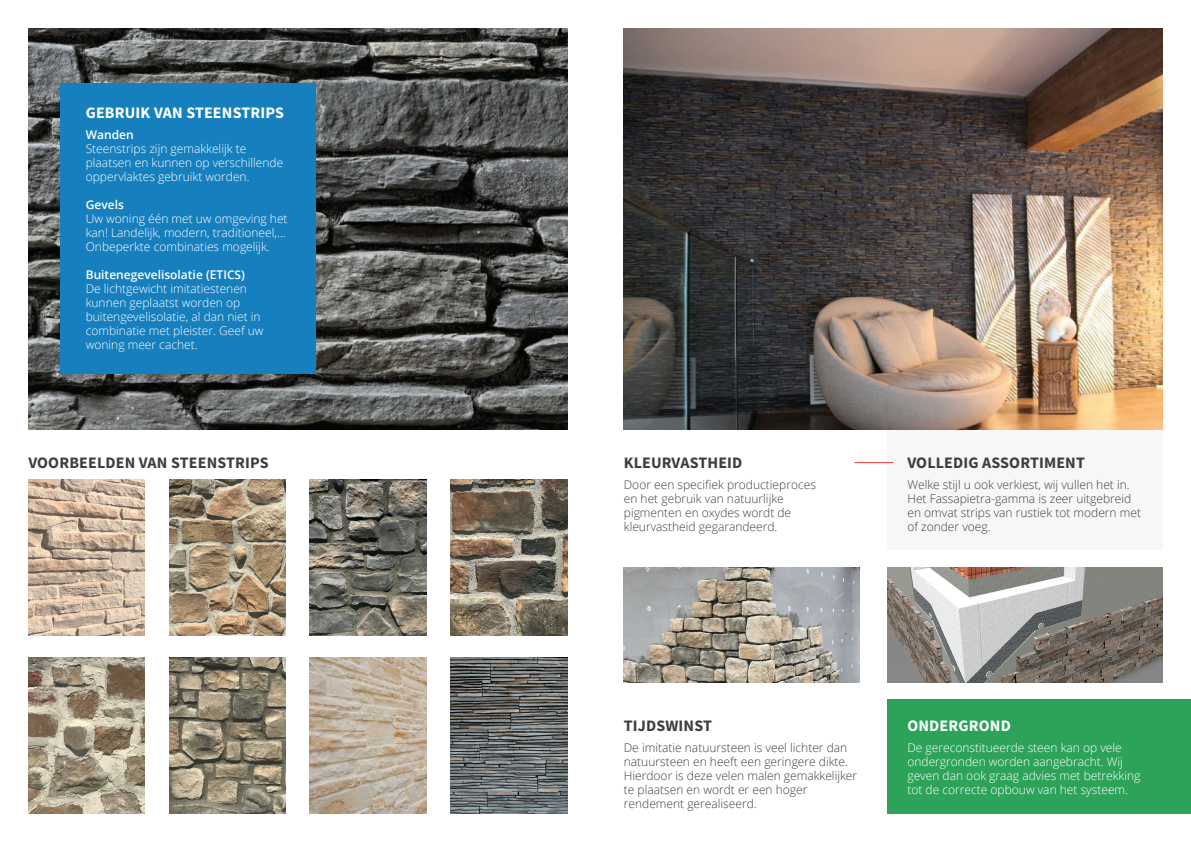
<style>
.page{position:relative;width:1191px;height:842px;background:#fff}
.page>*{position:absolute;margin:0;border:0;box-sizing:border-box;transform-origin:0 0}
.t1{font:700 16px "Source Sans Pro";letter-spacing:.01em;color:#3e3e3f}
.t2{font:700 16px "Source Sans Pro";letter-spacing:.01em;color:#fff}
.t3{font:300 12px/14px "Open Sans";color:#fff}
.t4{font:300 12px/14px "Open Sans";color:#3e3e3f}
.t5{font:600 12px "Open Sans";color:#fff}
</style>
<div class="page">
<div style="left:887px;top:429px;width:275px;height:121px;background:#f7f7f8"></div>
<img style="left:28px;top:28px;width:539px;height:401px">
<img style="left:624px;top:28px;width:538px;height:401px">
<div style="left:887px;top:699px;width:304px;height:115px;background:#2da35a"></div>
<img style="left:450px;top:658px;width:117px;height:155px">
<img style="left:450px;top:479px;width:117px;height:156px">
<img style="left:169px;top:480px;width:117px;height:155px">
<img style="left:310px;top:480px;width:116px;height:155px">
<img style="left:28px;top:658px;width:117px;height:155px">
<img style="left:169px;top:658px;width:117px;height:155px">
<img style="left:28px;top:480px;width:117px;height:155px">
<img style="left:310px;top:658px;width:116px;height:155px">
<img style="left:624px;top:568px;width:235px;height:114px">
<img style="left:887px;top:568px;width:275px;height:114px">
<div style="left:60px;top:84px;width:255px;height:290px;background:#1680bf"></div>
<hr style="left:854px;top:462px;width:39px;height:1px;background:#e53b35">
<h1 class="t2" style="left:86px;top:103px;width:200px">GEBRUIK VAN STEENSTRIPS</h1>
<p class="t5" style="left:86px;top:126px;width:49px">Wanden</p>
<p class="t3" style="left:86px;top:141px;width:199px">Steenstrips zijn gemakkelijk te plaatsen en kunnen op verschillende oppervlaktes gebruikt worden.</p>
<p class="t5" style="left:86px;top:196px;width:40px">Gevels</p>
<p class="t3" style="left:86px;top:211px;width:203px">Uw woning één met uw omgeving het kan! Landelijk, modern, traditioneel,…<br>Onbeperkte combinaties mogelijk.</p>
<p class="t5" style="left:86px;top:266px;width:161px">Buitenegevelisolatie (ETICS)</p>
<p class="t3" style="left:86px;top:281px;width:179px">De lichtgewicht imitatiestenen kunnen geplaatst worden op buitengevelisolatie, al dan niet in combinatie met pleister. Geef uw woning meer cachet.</p>
<h1 class="t1" style="left:28px;top:452px;width:242px">VOORBEELDEN VAN STEENSTRIPS</h1>
<h1 class="t1" style="left:624px;top:452px;width:120px">KLEURVASTHEID</h1>
<p class="t4" style="left:624px;top:477px;width:194px">Door een specifiek productieproces en het gebruik van natuurlijke pigmenten en oxydes wordt de kleurvastheid gegarandeerd.</p>
<h1 class="t1" style="left:907px;top:452px;width:179px">VOLLEDIG ASSORTIMENT</h1>
<p class="t4" style="left:907px;top:477px;width:235px">Welke stijl u ook verkiest, wij vullen het in.<br>Het Fassapietra-gamma is zeer uitgebreid en omvat strips van rustiek tot modern met of zonder voeg.</p>
<h1 class="t1" style="left:624px;top:716px;width:90px">TIJDSWINST</h1>
<p class="t4" style="left:624px;top:740px;width:235px">De imitatie natuursteen is veel lichter dan natuursteen en heeft een geringere dikte.<br>Hierdoor is deze velen malen gemakkelijker te plaatsen en wordt er een hoger rendement gerealiseerd.</p>
<h1 class="t2" style="left:907px;top:716px;width:105px">ONDERGROND</h1>
<p class="t3" style="left:907px;top:740px;width:234px">De gereconstitueerde steen kan op vele ondergronden worden aangebracht. Wij geven dan ook graag advies met betrekking tot de correcte opbouw van het systeem.</p>
</div>
